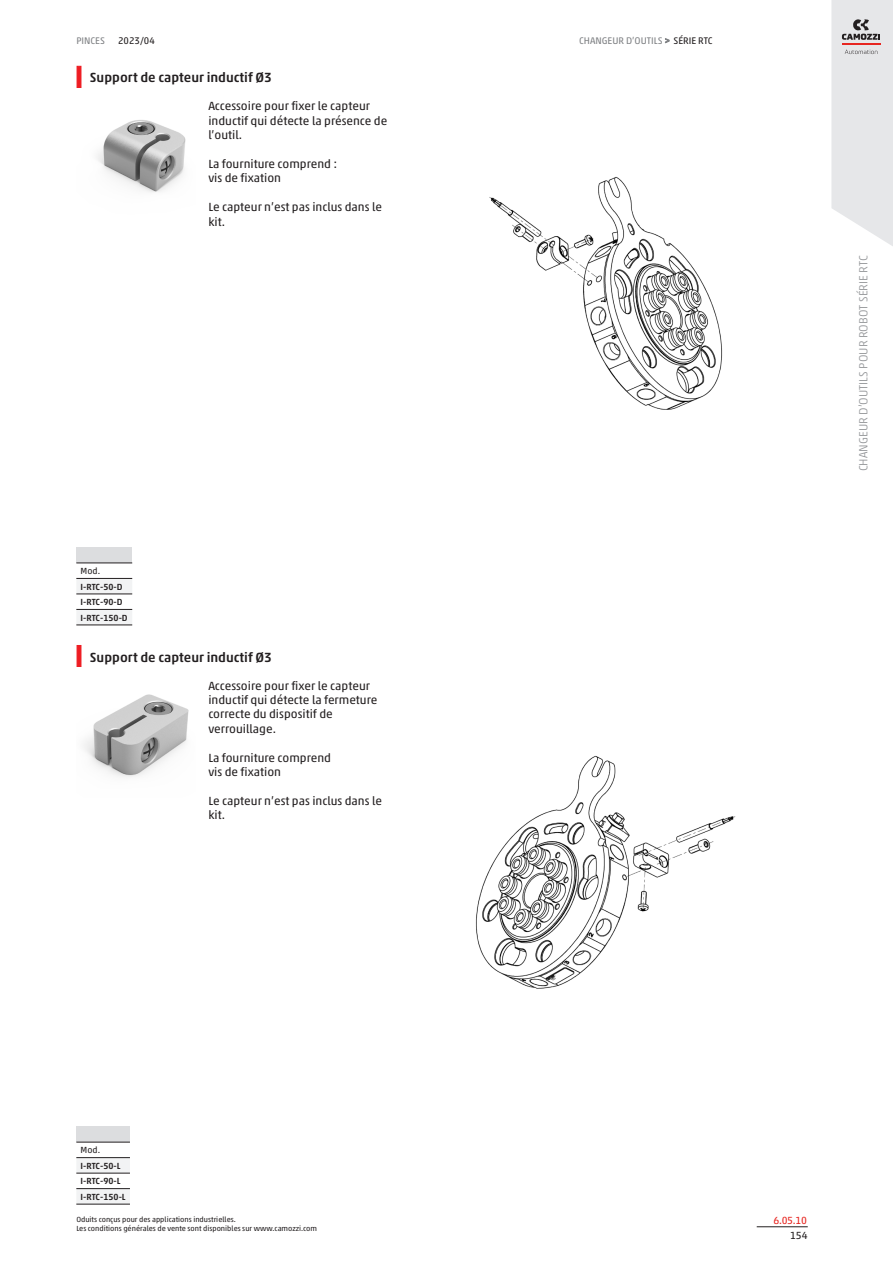
<style>
.page{position:relative;width:893px;height:1263px;background:#fff}
.page>*{position:absolute;margin:0;border:0;box-sizing:border-box;transform-origin:0 0}
.blockTitle_value{font:500 13.5px "Akko W1 G";color:#231f20}
.normal_value{font:12px/14.4px "Akko W1 G";color:#231f20}
.t1{font:300 12px "Akko W1 G";color:#939598}
.secR{font:10.5px "Akko W1 G";color:#e72621}
.sec4R{font:10.5px "Akko W1 G";color:#231f20}
.headTitleR{font:9.75px "Akko W1 G";color:#808285}
.footTitleR{font:9.75px "Akko W1 G";color:#231f20}
.footTitleR-2{font:9.75px "Akko W1 G";color:#808285}
.models_row_header{font:500 9px "Akko W1 G";letter-spacing:-.01em;color:#231f20}
.models_model{font:9px "Akko W1 G";color:#231f20}
.footNotesR{font:7.5px/9px "Akko W1 G";color:#231f20}
.s1{font-size:9px}
.s2{color:#231f20}
</style>
<div class="page">
<hr style="left:757px;top:1226px;width:51px;height:1px;background:#231f20">
<svg style="left:831px;top:0;width:62px;height:246px;background:#e4e4e6"></svg>
<hr style="left:77px;top:66px;width:4px;height:22px;background:#ee1d23">
<div style="left:76px;top:547px;width:56px;height:16px;background:#dcdddf"></div>
<svg style="left:76px;top:579px;width:56px;height:46px"></svg>
<hr style="left:76px;top:594px;width:56px;height:1px;background:#231f20">
<hr style="left:76px;top:609px;width:56px;height:1px;background:#231f20">
<hr style="left:76px;top:625px;width:56px;height:1px;background:#231f20">
<hr style="left:76px;top:563px;width:56px;height:1px;background:#231f20">
<hr style="left:76px;top:578px;width:56px;height:1px;background:#231f20">
<img style="left:489px;top:177px;width:234px;height:232px">
<img style="left:97px;top:120px;width:89px;height:72px">
<hr style="left:77px;top:645px;width:4px;height:23px;background:#ee1d23">
<div style="left:76px;top:1126px;width:54px;height:16px;background:#dcdddf"></div>
<svg style="left:76px;top:1158px;width:54px;height:46px"></svg>
<hr style="left:76px;top:1173px;width:54px;height:1px;background:#231f20">
<hr style="left:76px;top:1188px;width:54px;height:1px;background:#231f20">
<hr style="left:76px;top:1204px;width:54px;height:1px;background:#231f20">
<hr style="left:76px;top:1142px;width:54px;height:1px;background:#231f20">
<hr style="left:76px;top:1157px;width:54px;height:1px;background:#231f20">
<img style="left:475px;top:755px;width:261px;height:233px">
<img style="left:83px;top:694px;width:106px;height:83px">
<p class="footTitleR-2" style="left:76px;top:33px;width:30px">PINCES</p>
<p class="headTitleR" style="left:579px;top:33px;width:135px">CHANGEUR D’OUTILS <span class="s1">&gt;</span> <span class="s2">SÉRIE RTC</span></p>
<p class="footTitleR" style="left:118px;top:33px;width:38px">2023/04</p>
<p class="blockTitle_value" style="left:90px;top:68px;width:183px">Support de capteur inductif Ø3</p>
<p class="normal_value" style="left:208px;top:98px;width:180px">Accessoire pour fixer le capteur inductif qui détecte la présence de l’outil.</p>
<p class="normal_value" style="left:208px;top:156px;width:130px">La fourniture comprend : vis de fixation</p>
<p class="normal_value" style="left:208px;top:199px;width:175px">Le capteur n’est pas inclus dans le kit.</p>
<p class="models_model" style="left:81px;top:565px;width:21px">Mod.</p>
<p class="models_row_header" style="left:81px;top:580px;width:44px">I-RTC-50-D</p>
<p class="models_row_header" style="left:81px;top:595px;width:44px">I-RTC-90-D</p>
<p class="models_row_header" style="left:81px;top:611px;width:49px">I-RTC-150-D</p>
<p class="blockTitle_value" style="left:90px;top:647px;width:183px">Support de capteur inductif Ø3</p>
<p class="normal_value" style="left:208px;top:677px;width:171px">Accessoire pour fixer le capteur inductif qui détecte la fermeture correcte du dispositif de verrouillage.</p>
<p class="normal_value" style="left:208px;top:749px;width:124px">La fourniture comprend vis de fixation</p>
<p class="normal_value" style="left:208px;top:793px;width:175px">Le capteur n’est pas inclus dans le kit.</p>
<p class="t1" style="left:855px;top:471px;width:218px;rotate:-90deg">CHANGEUR D’OUTILS POUR ROBOT SÉRIE RTC</p>
<p class="models_model" style="left:81px;top:1144px;width:21px">Mod.</p>
<p class="models_row_header" style="left:81px;top:1159px;width:41px">I-RTC-50-L</p>
<p class="models_row_header" style="left:81px;top:1174px;width:41px">I-RTC-90-L</p>
<p class="models_row_header" style="left:81px;top:1190px;width:47px">I-RTC-150-L</p>
<p class="footNotesR" style="left:76px;top:1214px;width:242px">Oduits conçus pour des applications industrielles.<br>Les conditions générales de vente sont disponibles sur www.camozzi.com</p>
<p class="secR" style="left:773px;top:1212px;width:35px">6.05.10</p>
<p class="sec4R" style="left:790px;top:1228px;width:19px">154</p>
</div>
